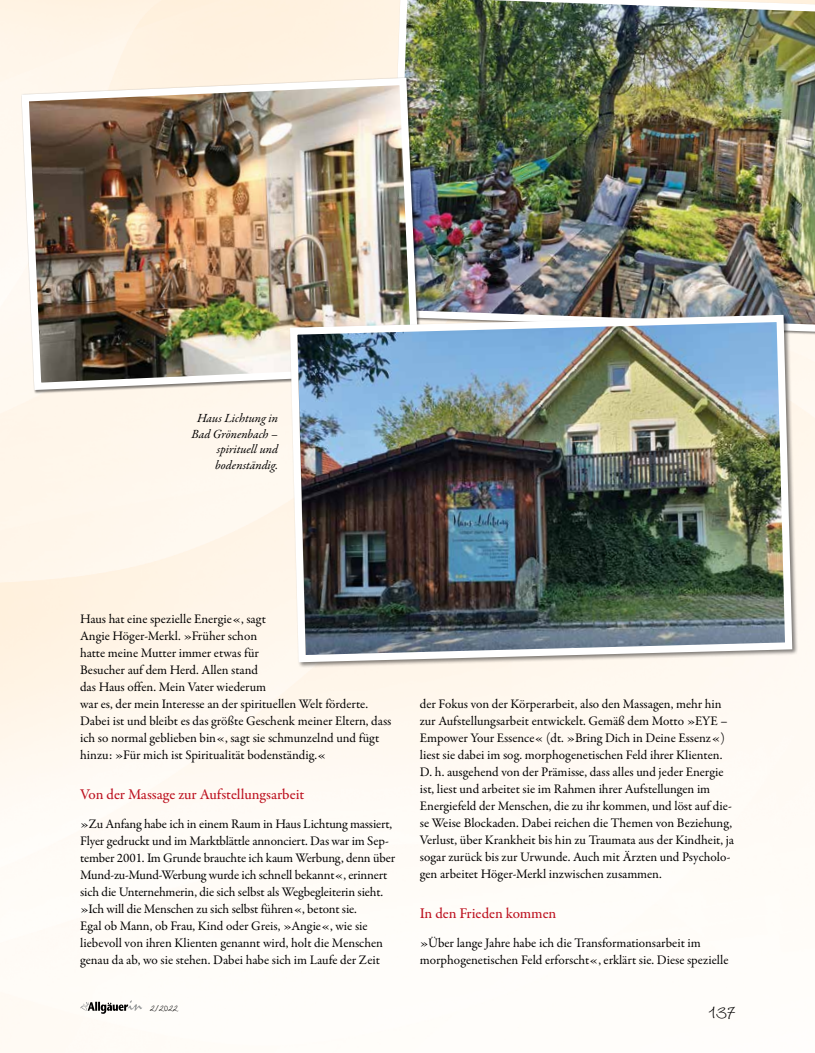
<style>
.page{position:relative;width:815px;height:1053px;background:#fff}
.page>*{position:absolute;margin:0;border:0;box-sizing:border-box;transform-origin:0 0}
.t1{font:25px "Wiesbaden Swing";color:#000}
.t2{font:500 15px "Garamond Premr Pro";letter-spacing:-.005em;color:#bd1220}
.t3{font:13.12px/17px "Garamond Premr Pro";letter-spacing:-.005em;color:#000}
.t4{font:italic 12.5px/15.6px "Garamond Premr Pro";color:#000;text-align:right}
.t5{font:12.5px "Wiesbaden Swing";color:#000}
</style>
<div class="page">
<img style="left:0;top:0;width:815px;height:1052px">
<svg style="left:80px;top:1000px;width:62px;height:13px"></svg>
<img style="left:386px;top:0;width:429px;height:336px">
<img style="left:18px;top:74px;width:405px;height:319px">
<img style="left:286px;top:311px;width:510px;height:355px">
<p class="t4" style="left:192px;top:411px;width:88px">Haus Lichtung in<br>Bad Grönenbach – spirituell und bodenständig.</p>
<p class="t3" style="left:80px;top:611px;width:313px">Haus hat eine spezielle Energie«, sagt<br>Angie Höger-Merkl. »Früher schon<br>hatte meine Mutter immer etwas für<br>Besucher auf dem Herd. Allen stand<br>das Haus offen. Mein Vater wiederum<br>war es, der mein Interesse an der spirituellen Welt förderte.<br>Dabei ist und bleibt es das größte Geschenk meiner Eltern, dass ich so normal geblieben bin«, sagt sie schmunzelnd und fügt hinzu: »Für mich ist Spiritualität bodenständig.«</p>
<p class="t2" style="left:80px;top:785px;width:226px">Von der Massage zur Aufstellungsarbeit</p>
<p class="t3" style="left:80px;top:815px;width:317px">»Zu Anfang habe ich in einem Raum in Haus Lichtung massiert, Flyer gedruckt und im Marktblättle annonciert. Das war im Sep&shy;tember 2001. Im Grunde brauchte ich kaum Werbung, denn über Mund-zu-Mund-Werbung wurde ich schnell bekannt«, erinnert sich die Unternehmerin, die sich selbst als Wegbegleiterin sieht. »Ich will die Menschen zu sich selbst führen«, betont sie.<br>Egal ob Mann, ob Frau, Kind oder Greis, »Angie«, wie sie liebevoll von ihren Klienten genannt wird, holt die Menschen genau da ab, wo sie stehen. Dabei habe sich im Laufe der Zeit</p>
<p class="t5" style="left:150px;top:1001px;width:30px">2/2022</p>
<p class="t3" style="left:420px;top:696px;width:316px">der Fokus von der Körperarbeit, also den Massagen, mehr hin zur Aufstellungsarbeit entwickelt. Gemäß dem Motto »EYE – Empower Your Essence« (dt. »Bring Dich in Deine Essenz«) liest sie dabei im sog. morphogenetischen Feld ihrer Klienten.<br>D. h. ausgehend von der Prämisse, dass alles und jeder Energie ist, liest und arbeitet sie im Rahmen ihrer Aufstellungen im Energiefeld der Menschen, die zu ihr kommen, und löst auf die&shy;se Weise Blockaden. Dabei reichen die Themen von Beziehung, Verlust, über Krankheit bis hin zu Traumata aus der Kindheit, ja sogar zurück bis zur Urwunde. Auch mit Ärzten und Psycholo&shy;gen arbeitet Höger-Merkl inzwischen zusammen.</p>
<p class="t2" style="left:420px;top:904px;width:138px">In den Frieden kommen</p>
<p class="t3" style="left:420px;top:934px;width:310px">»Über lange Jahre habe ich die Transformationsarbeit im morphogenetischen Feld erforscht«, erklärt sie. Diese spezielle</p>
<h1 class="t1" style="left:708px;top:997px;width:28px">137</h1>
</div>
